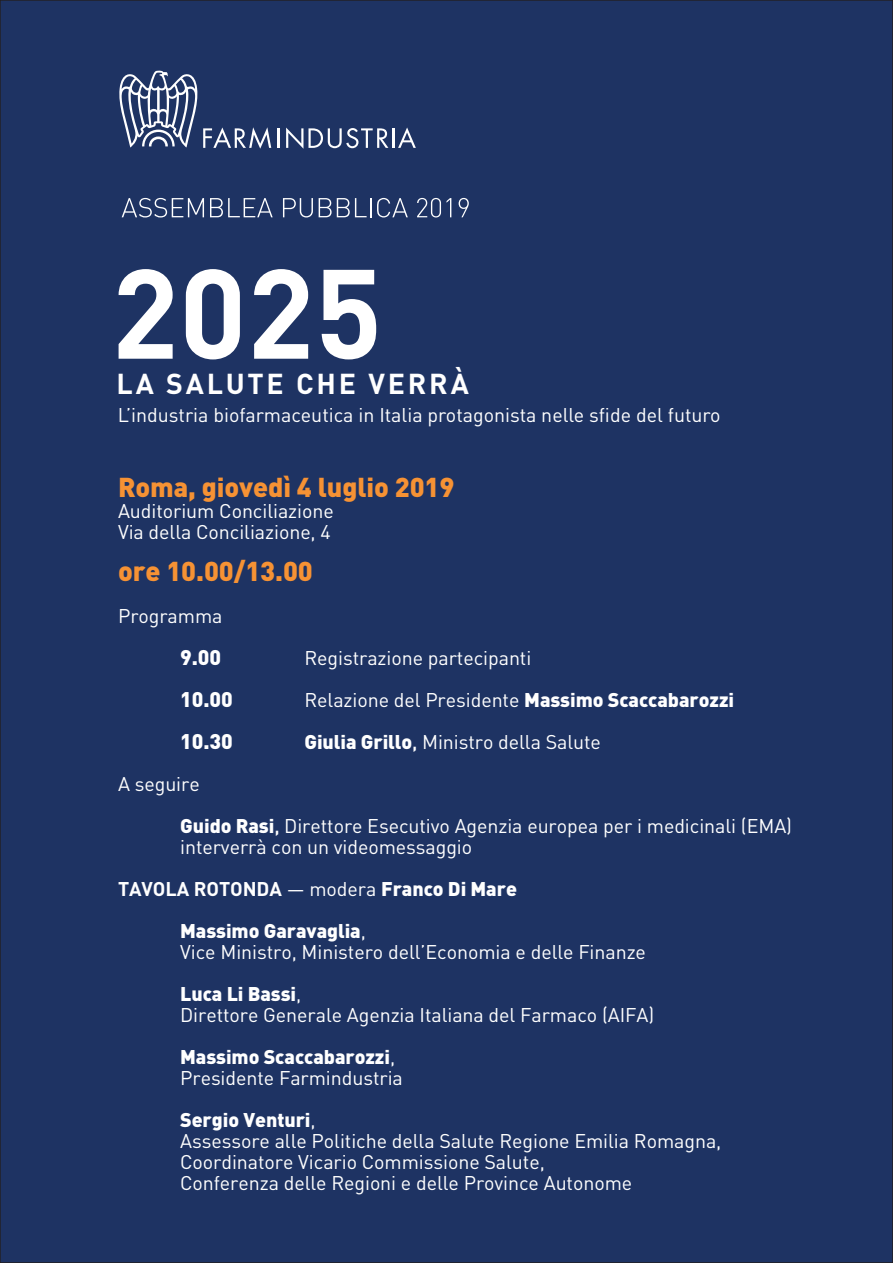
<style>
.page{position:relative;width:893px;height:1263px;background:#1e3363}
.page>*{position:absolute;margin:0;border:0;box-sizing:border-box;transform-origin:0 0}
.t1{font:700 28.5px "DIN Pro";letter-spacing:.1em;color:#fff}
.t2{font:900 27px "DIN Pro";letter-spacing:-.005em;color:#f69234}
.t3{font:900 21px "DIN Pro";letter-spacing:-.005em;color:#fff}
.t4{font:19.65px/42px "DIN Pro";letter-spacing:-.005em;color:#fff}
.t5{font:700 19.65px "DIN Pro";letter-spacing:-.005em;color:#fff}
.t6{font:900 19.65px "DIN Pro";letter-spacing:-.005em;color:#fff}
.s1{font-weight:900}
.s2{font-weight:500}
.s3{font-weight:400}
</style>
<div class="page">
<svg style="left:119px;top:269px;width:54px;height:90px"></svg>
<svg style="left:186px;top:269px;width:54px;height:90px"></svg>
<svg style="left:254px;top:269px;width:54px;height:90px"></svg>
<svg style="left:322px;top:270px;width:54px;height:89px"></svg>
<svg style="left:122px;top:198px;width:82px;height:19px"></svg>
<svg style="left:210px;top:198px;width:63px;height:19px"></svg>
<svg style="left:283px;top:198px;width:30px;height:19px"></svg>
<svg style="left:319px;top:198px;width:89px;height:19px"></svg>
<svg style="left:417px;top:198px;width:34px;height:19px"></svg>
<svg style="left:459px;top:198px;width:10px;height:19px"></svg>
<svg style="left:119px;top:71px;width:152px;height:78px"></svg>
<hr style="left:277px;top:128px;width:2px;height:20px;background:#fff">
<svg style="left:286px;top:128px;width:102px;height:21px"></svg>
<hr style="left:392px;top:128px;width:3px;height:20px;background:#fff">
<svg style="left:398px;top:127px;width:18px;height:21px"></svg>
<h1 class="t1" style="left:117px;top:364px;width:354px">LA SALUTE CHE VERRÀ</h1>
<p class="t4" style="left:118px;top:393px;width:604px">L’industria biofarmaceutica in Italia protagonista nelle sfide del futuro</p>
<h2 class="t2" style="left:118px;top:469px;width:338px">Roma, giovedì 4 luglio 2019</h2>
<p class="t4" style="left:118px;top:499px;width:217px;line-height:21px">Auditorium Conciliazione<br>Via della Conciliazione, 4</p>
<h2 class="t2" style="left:118px;top:553px;width:196px">ore 10.00/13.00</h2>
<p class="t4" style="left:118px;top:594px;width:106px">Programma</p>
<p class="t3" style="left:180px;top:643px;width:42px">9.00</p>
<p class="t4" style="left:304px;top:636px;width:228px">Registrazione partecipanti</p>
<p class="t3" style="left:180px;top:685px;width:54px">10.00</p>
<p class="t4" style="left:304px;top:678px;width:431px">Relazione del Presidente <span class="s1">Massimo Scaccabarozzi</span></p>
<p class="t3" style="left:180px;top:727px;width:54px">10.30</p>
<p class="t4" style="left:304px;top:720px;width:298px"><span class="s1">Giulia Grillo</span><span class="s2">,</span> Ministro della Salute</p>
<p class="t4" style="left:180px;top:762px;width:613px;text-indent:-62px">A seguire<br><span class="s1">Guido Rasi</span><span class="s2">,</span> Direttore Esecutivo Agenzia europea per i medicinali (EMA)</p>
<p class="t4" style="left:180px;top:825px;width:294px">interverrà con un videomessaggio</p>
<p class="t5" style="left:118px;top:875px;width:400px">TAVOLA ROTONDA <span class="s3">— modera</span> <span class="s1">Franco Di Mare</span></p>
<p class="t6" style="left:180px;top:917px;width:187px">Massimo Garavaglia<span class="s3">,</span></p>
<p class="t4" style="left:180px;top:930px;width:467px">Vice Ministro, Ministero dell’Economia e delle Finanze<br><span class="s1">Luca Li Bassi</span>,</p>
<p class="t4" style="left:180px;top:993px;width:476px">Direttore Generale Agenzia Italiana del Farmaco (AIFA)<br><span class="s1">Massimo Scaccabarozzi</span>,</p>
<p class="t4" style="left:180px;top:1056px;width:224px">Presidente Farmindustria<br><span class="s1">Sergio Venturi</span>,</p>
<p class="t4" style="left:180px;top:1129px;width:543px;line-height:21px">Assessore alle Politiche della Salute Regione Emilia Romagna,<br>Coordinatore Vicario Commissione Salute,<br>Conferenza delle Regioni e delle Province Autonome</p>
</div>
